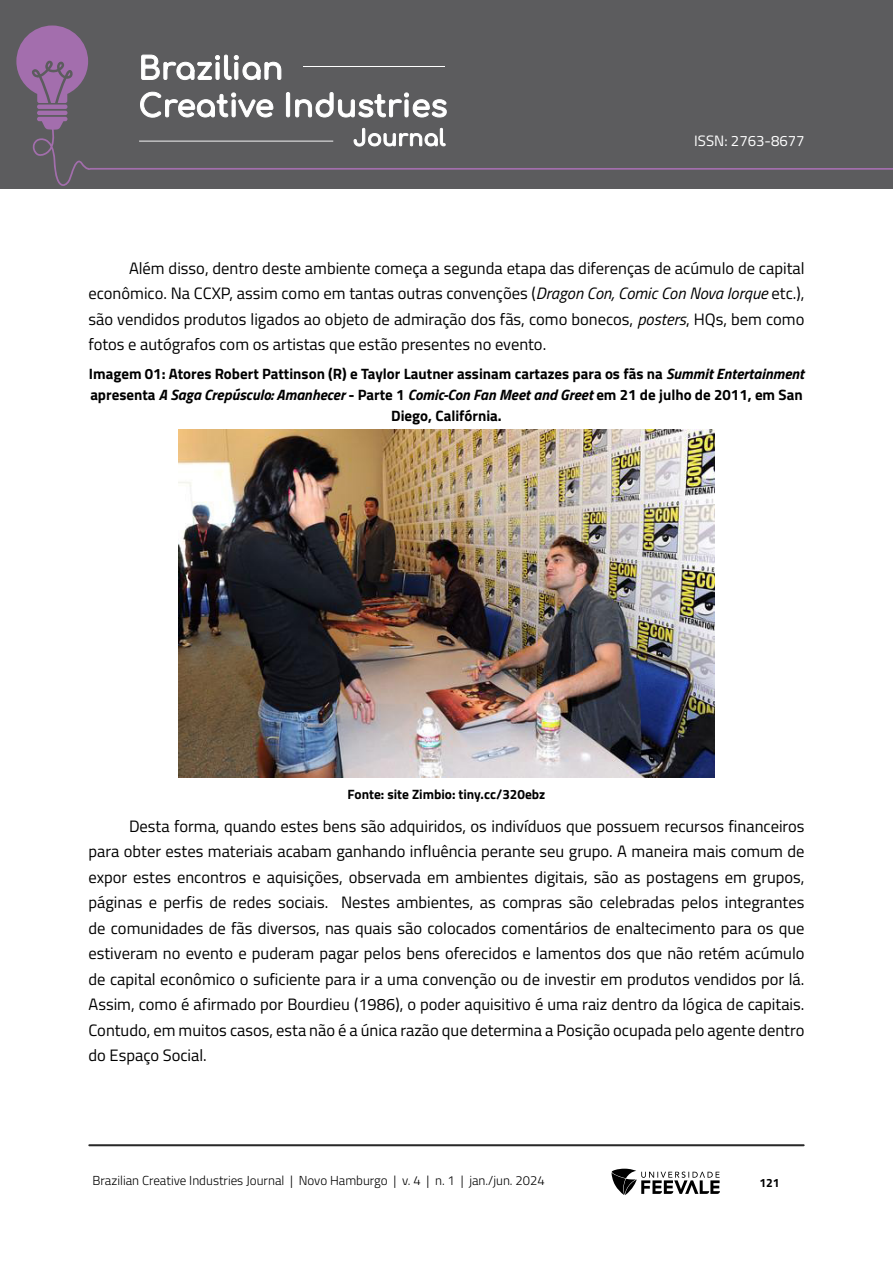
<style>
.page{position:relative;width:893px;height:1263px;background:#fff}
.page>*{position:absolute;margin:0;border:0;box-sizing:border-box;transform-origin:0 0}
.Corpo_de_texto{font:16.5px/25.5px "Titillium Web";color:#000;text-align:justify}
.Legenda_FIGURA{font:700 15px/21px "Titillium Web";color:#000;text-align:center}
.t1{font:15px "Titillium Web";color:#fff}
.fonte_FIGURA{font:700 13.5px "Titillium Web";color:#000}
.t2{font:300 13.05px "Titillium Web";color:#000}
.t3{font:700 12px "Titillium Web";color:#000}
.s1{font-style:italic}
</style>
<div class="page">
<div style="left:0;top:0;width:893px;height:188px;background:#5c5c5e"></div>
<hr style="left:37px;top:111px;width:30px;height:4px;background:#a36ead;border-radius:2px">
<svg style="left:37px;top:117px;width:30px;height:11px"></svg>
<hr style="left:37px;top:105px;width:30px;height:4px;background:#a36ead;border-radius:2px">
<svg style="left:16px;top:26px;width:72px;height:77px"></svg>
<svg style="left:32px;top:128px;width:861px;height:58px"></svg>
<hr style="left:89px;top:1144px;width:715px;height:2px;background:#282828">
<svg style="left:611px;top:1169px;width:109px;height:26px"></svg>
<svg style="left:141px;top:54px;width:141px;height:26px"></svg>
<svg style="left:140px;top:91px;width:134px;height:27px"></svg>
<svg style="left:285px;top:92px;width:162px;height:26px"></svg>
<svg style="left:353px;top:127px;width:93px;height:20px"></svg>
<hr style="left:303px;top:66px;width:142px;height:1px;background:#fff">
<hr style="left:139px;top:141px;width:194px;height:1px;background:#fff">
<img style="left:178px;top:429px;width:537px;height:349px">
<p class="t1" style="left:694px;top:130px;width:112px">ISSN: 2763-8677</p>
<p class="Corpo_de_texto" style="left:88px;top:254px;width:717px;text-indent:40px">Além disso, dentro deste ambiente começa a segunda etapa das diferenças de acúmulo de capital econômico. Na CCXP, assim como em tantas outras convenções (<span class="s1">Dragon Con, Comic Con Nova Iorque</span> etc.), são vendidos produtos ligados ao objeto de admiração dos fãs, como bonecos, <span class="s1">posters</span>, HQs, bem como fotos e autógrafos com os artistas que estão presentes no evento.</p>
<p class="Legenda_FIGURA" style="left:89px;top:362px;width:717px">Imagem 01: Atores Robert Pattinson (R) e Taylor Lautner assinam cartazes para os fãs na <span class="s1">Summit Entertainment </span>apresenta <span class="s1">A Saga Crepúsculo: Amanhecer</span> - Parte 1 <span class="s1">Comic-Con Fan Meet and Greet</span> em 21 de julho de 2011, em San<br>Diego, Califórnia.</p>
<p class="fonte_FIGURA" style="left:348px;top:784px;width:199px">Fonte: site Zimbio: tiny.cc/320ebz</p>
<p class="Corpo_de_texto" style="left:88px;top:812px;width:717px;text-indent:40px">Desta forma, quando estes bens são adquiridos, os indivíduos que possuem recursos financeiros para obter estes materiais acabam ganhando influência perante seu grupo. A maneira mais comum de expor estes encontros e aquisições, observada em ambientes digitais, são as postagens em grupos, páginas e perfis de redes sociais. Nestes ambientes, as compras são celebradas pelos integrantes de comunidades de fãs diversos, nas quais são colocados comentários de enaltecimento para os que estiveram no evento e puderam pagar pelos bens oferecidos e lamentos dos que não retém acúmulo de capital econômico o suficiente para ir a uma convenção ou de investir em produtos vendidos por lá.<br>Assim, como é afirmado por Bourdieu (1986), o poder aquisitivo é uma raiz dentro da lógica de capitais.<br>Contudo, em muitos casos, esta não é a única razão que determina a Posição ocupada pelo agente dentro do Espaço Social.</p>
<p class="t2" style="left:92px;top:1171px;width:454px">Brazilian Creative Industries Journal | Novo Hamburgo | v. 4 | n. 1 | jan./jun. 2024</p>
<p class="t3" style="left:759px;top:1174px;width:22px">121</p>
</div>
